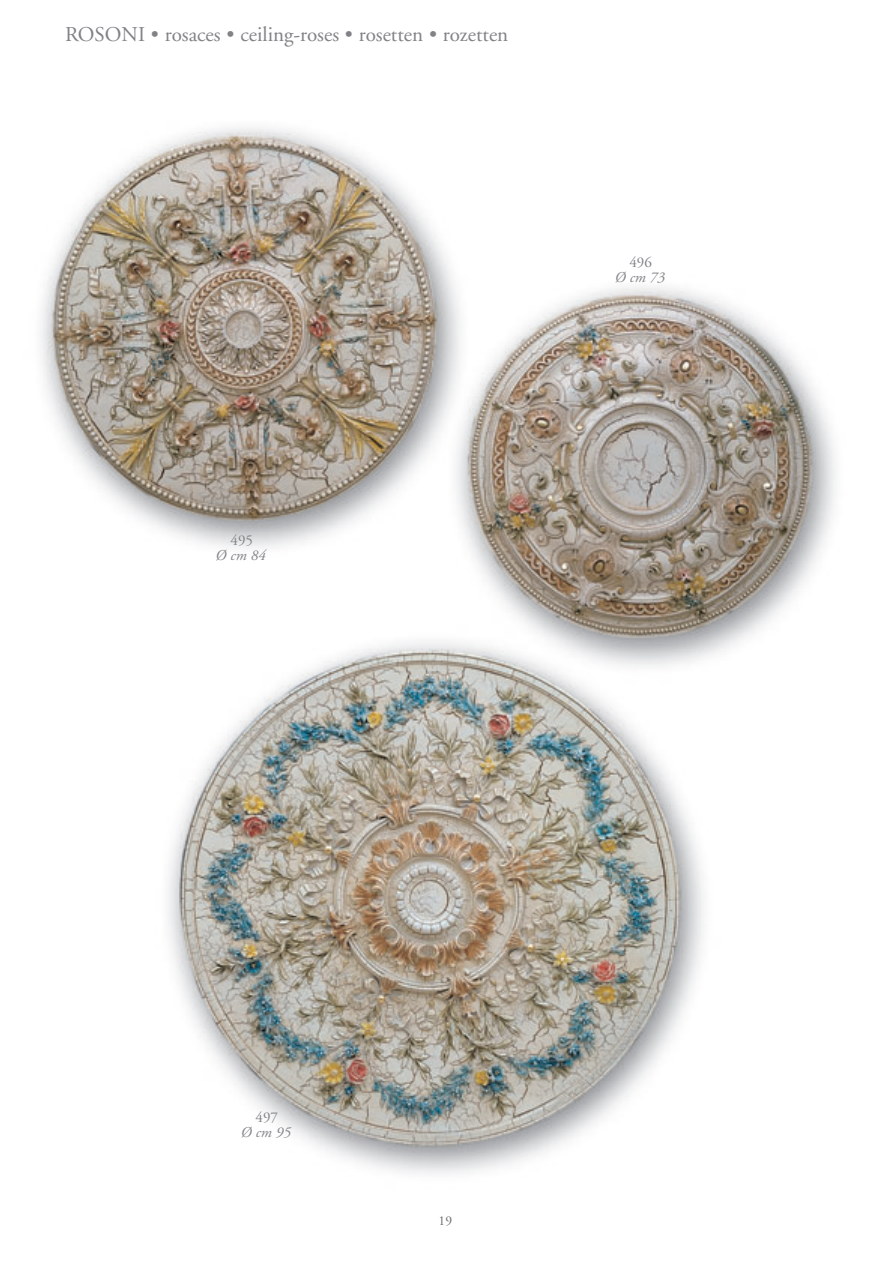
<style>
.page{position:relative;width:893px;height:1263px;background:#fff}
.page>*{position:absolute;margin:0;border:0;box-sizing:border-box;transform-origin:0 0}
.t1{font:21px "Adobe Garamond";color:#808285}
.t2{font:italic 15px "Adobe Garamond";color:#808285}
.t3{font:15px "Adobe Garamond";color:#808285}
.t4{font:13.5px "Adobe Garamond";color:#6c6d70}
</style>
<div class="page">
<img style="left:40px;top:128px;width:796px;height:1046px">
<p class="t1" style="left:65px;top:26px;width:444px">ROSONI • rosaces • ceiling-roses • rosetten • rozetten</p>
<p class="t3" style="left:230px;top:535px;width:24px">495</p>
<p class="t2" style="left:215px;top:550px;width:52px">Ø cm 84</p>
<p class="t3" style="left:629px;top:257px;width:24px">496</p>
<p class="t2" style="left:614px;top:271px;width:52px">Ø cm 73</p>
<p class="t3" style="left:255px;top:1112px;width:24px">497</p>
<p class="t2" style="left:241px;top:1127px;width:52px">Ø cm 95</p>
<p class="t4" style="left:438px;top:1216px;width:15px">19</p>
</div>
